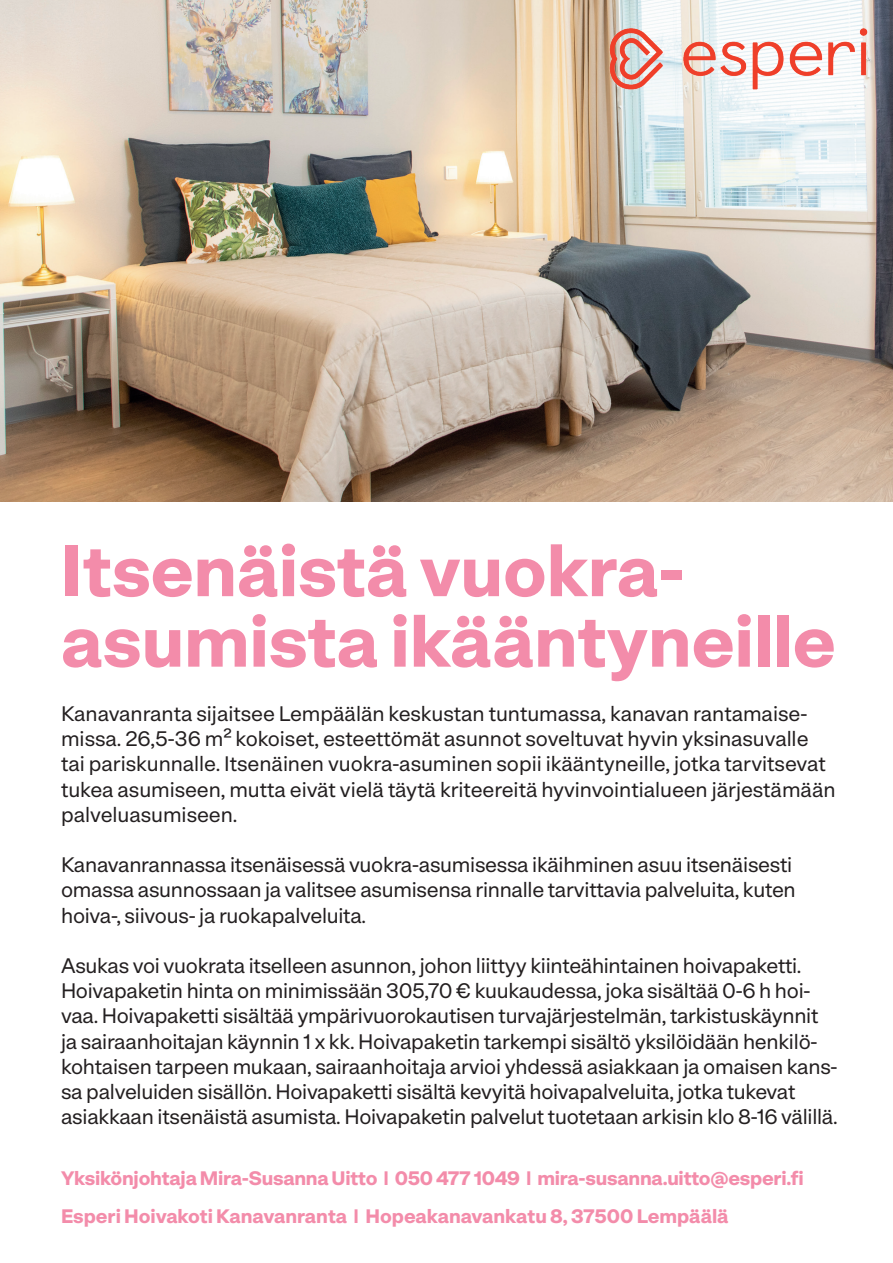
<style>
.page{position:relative;width:893px;height:1263px;background:#fff}
.page>*{position:absolute;margin:0;border:0;box-sizing:border-box;transform-origin:0 0}
.t1{font:700 72px/70.5px "Oceanic Grotesk";color:#f38caa}
.t2{font:21px/25.2px "Oceanic Grotesk";letter-spacing:-.01em;color:#231f20}
.t3{font:700 19.5px/37.7px "Oceanic Grotesk";letter-spacing:-.01em;color:#f38caa}
</style>
<div class="page">
<img style="left:0;top:0;width:893px;height:502px">
<img style="left:589px;top:0;width:304px;height:119px">
<h1 class="t1" style="left:61px;top:536px;width:776px">Itsenäistä vuokra&shy;asumista ikääntyneille</h1>
<p class="t2" style="left:61px;top:701px;width:776px">Kanavanranta sijaitsee Lempäälän keskustan tuntumassa, kanavan rantamaise&shy;missa. 26,5-36 m² kokoiset, esteettömät asunnot soveltuvat hyvin yksinasuvalle tai pariskunnalle. Itsenäinen vuokra-asuminen sopii ikääntyneille, jotka tarvitsevat tukea asumiseen, mutta eivät vielä täytä kriteereitä hyvinvointialueen järjestämään palveluasumiseen.</p>
<p class="t2" style="left:61px;top:852px;width:736px">Kanavanrannassa itsenäisessä vuokra-asumisessa ikäihminen asuu itsenäisesti omassa asunnossaan ja valitsee asumisensa rinnalle tarvittavia palveluita, kuten hoiva-, siivous- ja ruokapalveluita.</p>
<p class="t2" style="left:61px;top:953px;width:778px">Asukas voi vuokrata itselleen asunnon, johon liittyy kiinteähintainen hoivapaketti.<br>Hoivapaketin hinta on minimissään 305,70 € kuukaudessa, joka sisältää 0-6 h hoi&shy;vaa. Hoivapaketti sisältää ympärivuorokautisen turvajärjestelmän, tarkistuskäynnit ja sairaanhoitajan käynnin 1 x kk. Hoivapaketin tarkempi sisältö yksilöidään henkilö&shy;kohtaisen tarpeen mukaan, sairaanhoitaja arvioi yhdessä asiakkaan ja omaisen kans&shy;sa palveluiden sisällön. Hoivapaketti sisältä kevyitä hoivapalveluita, jotka tukevat asiakkaan itsenäistä asumista. Hoivapaketin palvelut tuotetaan arkisin klo 8-16 välillä.</p>
<p class="t3" style="left:61px;top:1160px;width:744px">Yksikönjohtaja Mira-Susanna Uitto | 050 477 1049 | mira-susanna.uitto@esperi.fi<br>Esperi Hoivakoti Kanavanranta | Hopeakanavankatu 8, 37500 Lempäälä</p>
</div>
